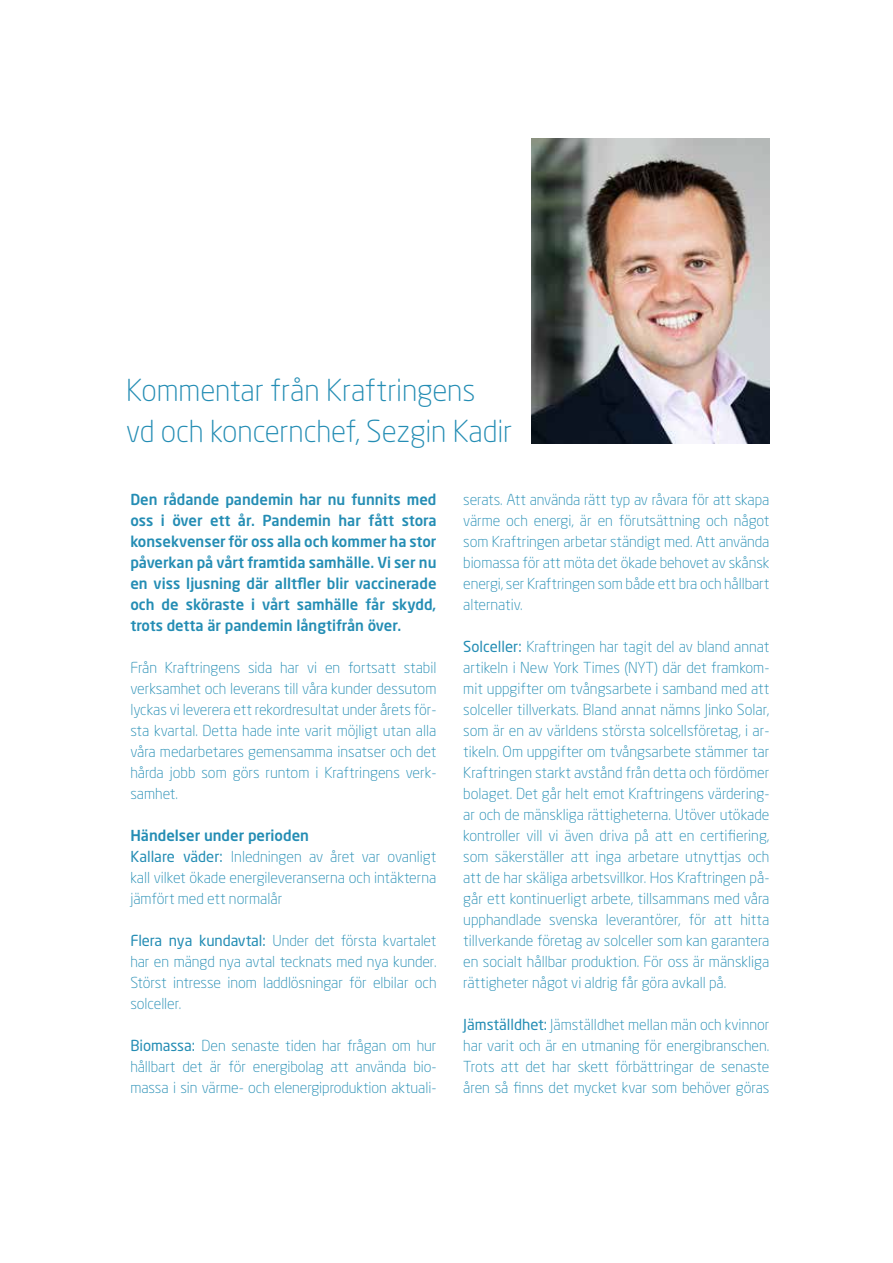
<style>
.page{position:relative;width:893px;height:1263px;background:#fff}
.page>*{position:absolute;margin:0;border:0;box-sizing:border-box;transform-origin:0 0}
.t1{font:300 30px/41.4px "Neo Sans Std";letter-spacing:-.005em;color:#248db4}
.t2{font:300 15px/21px "Neo Sans Std";letter-spacing:-.005em;color:#248db4;text-align:justify}
.t3{font:500 15px/21px "Neo Sans Std";color:#248db4;text-align:justify}
.s1{font-weight:500}
.s2{font-weight:400}
</style>
<div class="page">
<img style="left:531px;top:139px;width:238px;height:304px">
<h1 class="t1" style="left:126px;top:369px;width:388px">Kommentar från Kraftringens<br>vd och koncernchef, Sezgin Kadir</h1>
<p class="t3" style="left:130px;top:488px;width:308px">Den rådande pandemin har nu funnits med oss i över ett år. Pandemin har fått stora konsekvenser för oss alla och kommer ha stor påverkan på vårt framtida samhälle. Vi ser nu en viss ljusning där alltfler blir vaccinerade och de sköraste i vårt samhälle får skydd, trots detta är pandemin långtifrån över.</p>
<p class="t2" style="left:130px;top:657px;width:308px">Från Kraftringens sida har vi en fortsatt stabil verksamhet och leverans till våra kunder dessutom lyckas vi leverera ett rekordresultat under årets för&shy;sta kvartal. Detta hade inte varit möjligt utan alla våra medarbetares gemensamma insatser och det hårda jobb som görs runtom i Kraftringens verk&shy;samhet.</p>
<p class="t2" style="left:130px;top:825px;width:308px;text-align:left"><span class="s1">Händelser under perioden<br></span><span class="s2">Kallare väder:</span> Inledningen av året var ovanligt kall vilket ökade energileveranserna och intäkterna jämfört med ett normalår</p>
<p class="t2" style="left:130px;top:930px;width:308px"><span class="s2">Flera nya kundavtal:</span> Under det första kvartalet har en mängd nya avtal tecknats med nya kunder.<br>Störst intresse inom laddlösningar för elbilar och solceller.</p>
<p class="t2" style="left:130px;top:1035px;width:308px"><span class="s2">Biomassa:</span> Den senaste tiden har frågan om hur hållbart det är för energibolag att använda bio&shy;massa i sin värme- och elenergiproduktion aktuali-</p>
<p class="t2" style="left:463px;top:489px;width:308px">serats. Att använda rätt typ av råvara för att skapa värme och energi, är en förutsättning och något som Kraftringen arbetar ständigt med. Att använda biomassa för att möta det ökade behovet av skånsk energi, ser Kraftringen som både ett bra och hållbart alternativ.</p>
<p class="t2" style="left:463px;top:636px;width:308px"><span class="s2">Solceller:</span> Kraftringen har tagit del av bland annat artikeln i New York Times (NYT) där det framkom&shy;mit uppgifter om tvångsarbete i samband med att solceller tillverkats. Bland annat nämns Jinko Solar, som är en av världens största solcellsföretag, i ar&shy;tikeln. Om uppgifter om tvångsarbete stämmer tar Kraftringen starkt avstånd från detta och fördömer bolaget. Det går helt emot Kraftringens värdering&shy;ar och de mänskliga rättigheterna. Utöver utökade kontroller vill vi även driva på att en certifiering, som säkerställer att inga arbetare utnyttjas och att de har skäliga arbetsvillkor. Hos Kraftringen på&shy;går ett kontinuerligt arbete, tillsammans med våra upphandlade svenska leverantörer, för att hitta tillverkande företag av solceller som kan garantera en socialt hållbar produktion. För oss är mänskliga rättigheter något vi aldrig får göra avkall på.</p>
<p class="t2" style="left:463px;top:1014px;width:308px"><span class="s2">Jämställdhet:</span> Jämställdhet mellan män och kvinnor har varit och är en utmaning för energibranschen.<br>Trots att det har skett förbättringar de senaste åren så finns det mycket kvar som behöver göras</p>
</div>
